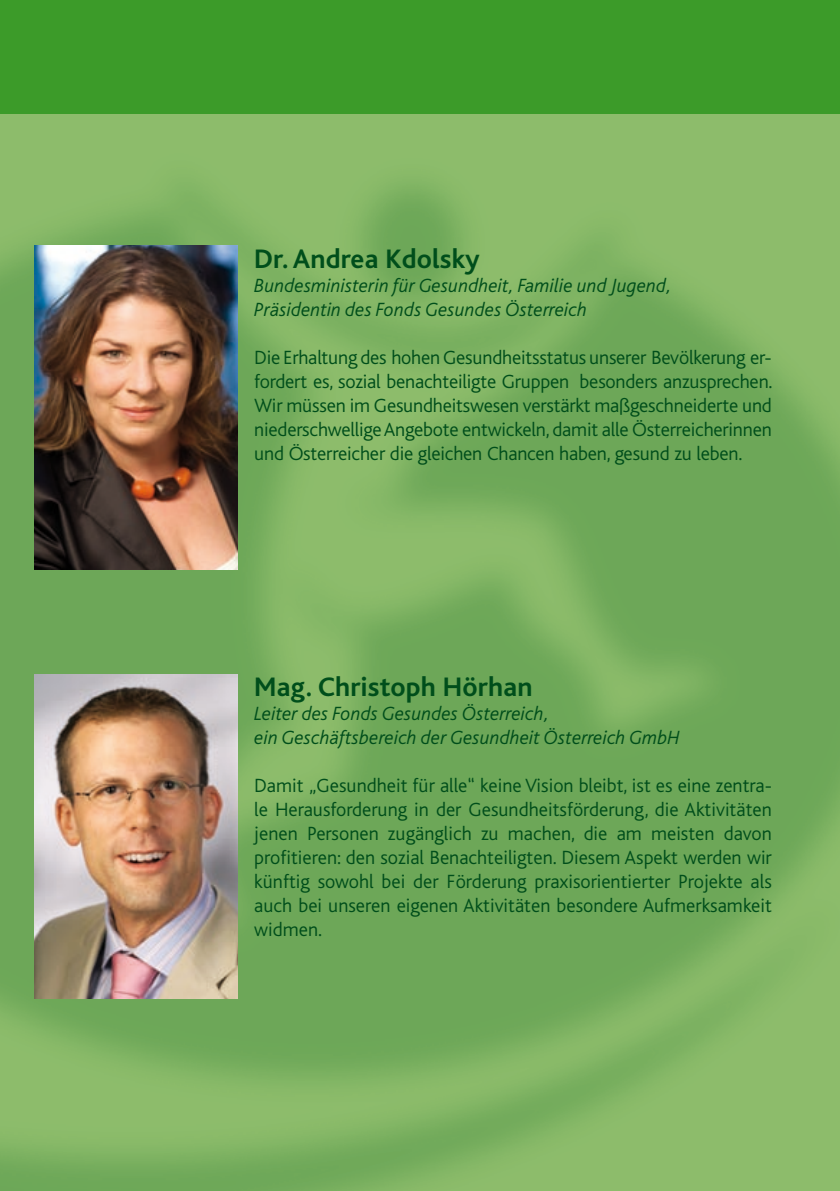
<style>
.page{position:relative;width:840px;height:1191px;background:#fff}
.page>*{position:absolute;margin:0;border:0;box-sizing:border-box;transform-origin:0 0}
.t1{font:700 28px "Bliss";letter-spacing:.005em;color:#004e1b}
.t2{font:300 20px/24px "Bliss";letter-spacing:-.01em;color:#004e1b;text-align:justify}
.t3{font:italic 300 20px/24px "Bliss";letter-spacing:.005em;color:#004e1b}
</style>
<div class="page">
<img style="left:0;top:113px;width:839px;height:1078px">
<div style="left:0;top:0;width:839px;height:113px;background:#3c9b29"></div>
<img style="left:34px;top:246px;width:203px;height:323px">
<img style="left:34px;top:675px;width:203px;height:323px">
<h1 class="t1" style="left:254px;top:244px;width:227px">Dr. Andrea Kdolsky</h1>
<p class="t3" style="left:254px;top:274px;width:419px">Bundesministerin für Gesundheit, Familie und Jugend,<br>Präsidentin des Fonds Gesundes Österreich</p>
<p class="t2" style="left:254px;top:345px;width:519px">Die Erhaltung des hohen Gesundheitsstatus unserer Bevölkerung er&shy;fordert es, sozial benachteiligte Gruppen besonders anzusprechen.<br>Wir müssen im Gesundheitswesen verstärkt maßgeschneiderte und niederschwellige Angebote entwickeln, damit alle Österreicherinnen und Österreicher die gleichen Chancen haben, gesund zu leben.</p>
<h1 class="t1" style="left:254px;top:672px;width:279px">Mag. Christoph Hörhan</h1>
<p class="t3" style="left:254px;top:702px;width:427px">Leiter des Fonds Gesundes Österreich,<br>ein Geschäftsbereich der Gesundheit Österreich GmbH</p>
<p class="t2" style="left:254px;top:774px;width:519px">Damit „Gesundheit für alle“ keine Vision bleibt, ist es eine zentra&shy;le Herausforderung in der Gesundheitsförderung, die Aktivitäten jenen Personen zugänglich zu machen, die am meisten davon profitieren: den sozial Benachteiligten. Diesem Aspekt werden wir künftig sowohl bei der Förderung praxisorientierter Projekte als auch bei unseren eigenen Aktivitäten besondere Aufmerksamkeit widmen.</p>
</div>
